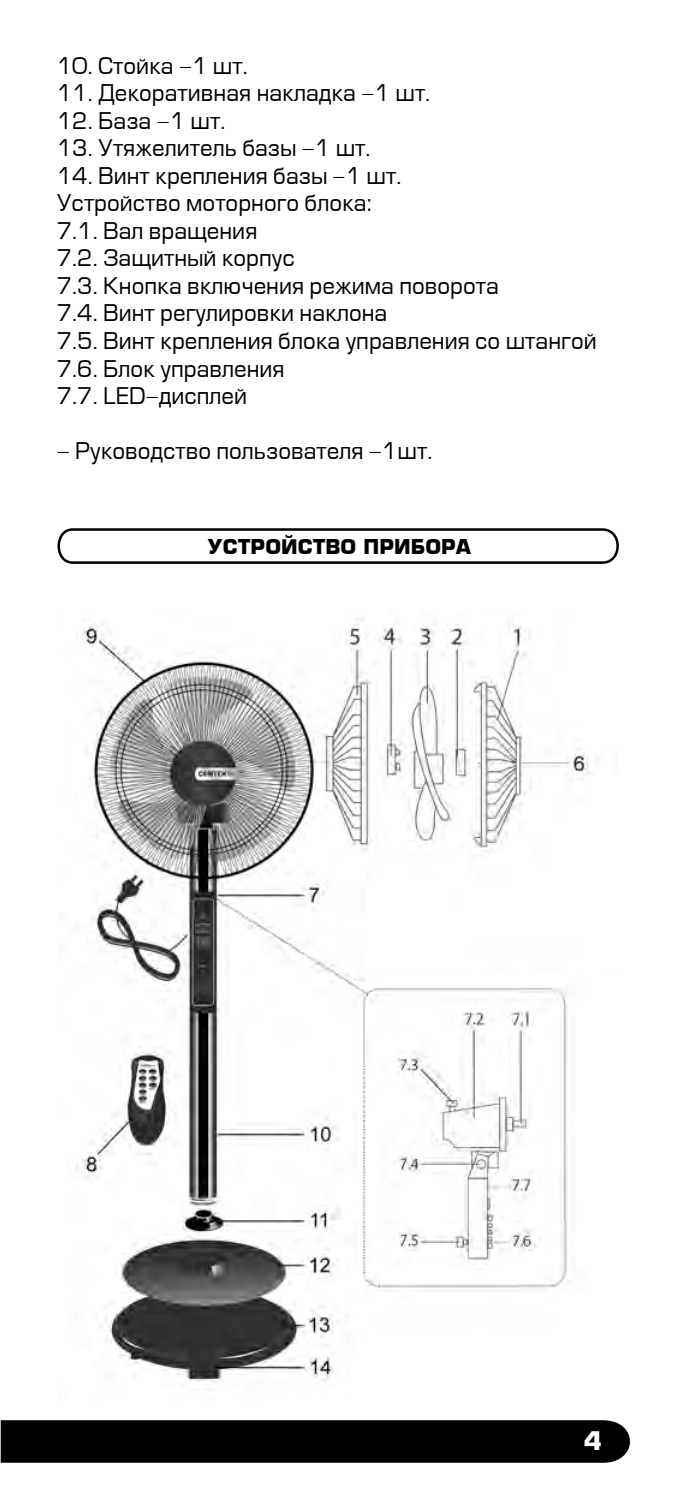
<style>
.page{position:relative;width:674px;height:1489px;background:#fff}
.page>*{position:absolute;margin:0;border:0;box-sizing:border-box;transform-origin:0 0}
.t1{font:700 25px "Europe";color:#fff}
.t2{font:22.5px/27.5px "Europe";color:#000}
.t3{font:700 20px "Europe";color:#000}
</style>
<div class="page">
<div style="left:1px;top:1420px;width:629px;height:42px;background:#000"></div>
<svg style="left:57px;top:528px;width:562px;height:36px"></svg>
<img style="left:76px;top:618px;width:515px;height:765px">
<p class="t2" style="left:57px;top:53px;width:192px">10. Стойка -1 шт.</p>
<p class="t2" style="left:57px;top:80px;width:375px">11. Декоративная накладка -1 шт.</p>
<p class="t2" style="left:57px;top:108px;width:170px">12. База -1 шт.</p>
<p class="t2" style="left:57px;top:135px;width:315px">13. Утяжелитель базы -1 шт.</p>
<p class="t2" style="left:57px;top:163px;width:541px">14. Винт крепления базы -1 шт.<br>Устройство моторного блока:<br>7.1. Вал вращения<br>7.2. Защитный корпус<br>7.3. Кнопка включения режима поворота<br>7.4. Винт регулировки наклона<br>7.5. Винт крепления блока управления со штангой<br>7.6. Блок управления<br>7.7. LED-дисплей</p>
<p class="t2" style="left:57px;top:438px;width:377px">- Руководство пользователя -1шт.</p>
<p class="t3" style="left:208px;top:534px;width:265px">УСТРОЙСТВО ПРИБОРА</p>
<p class="t1" style="left:583px;top:1425px;width:19px">4</p>
</div>
